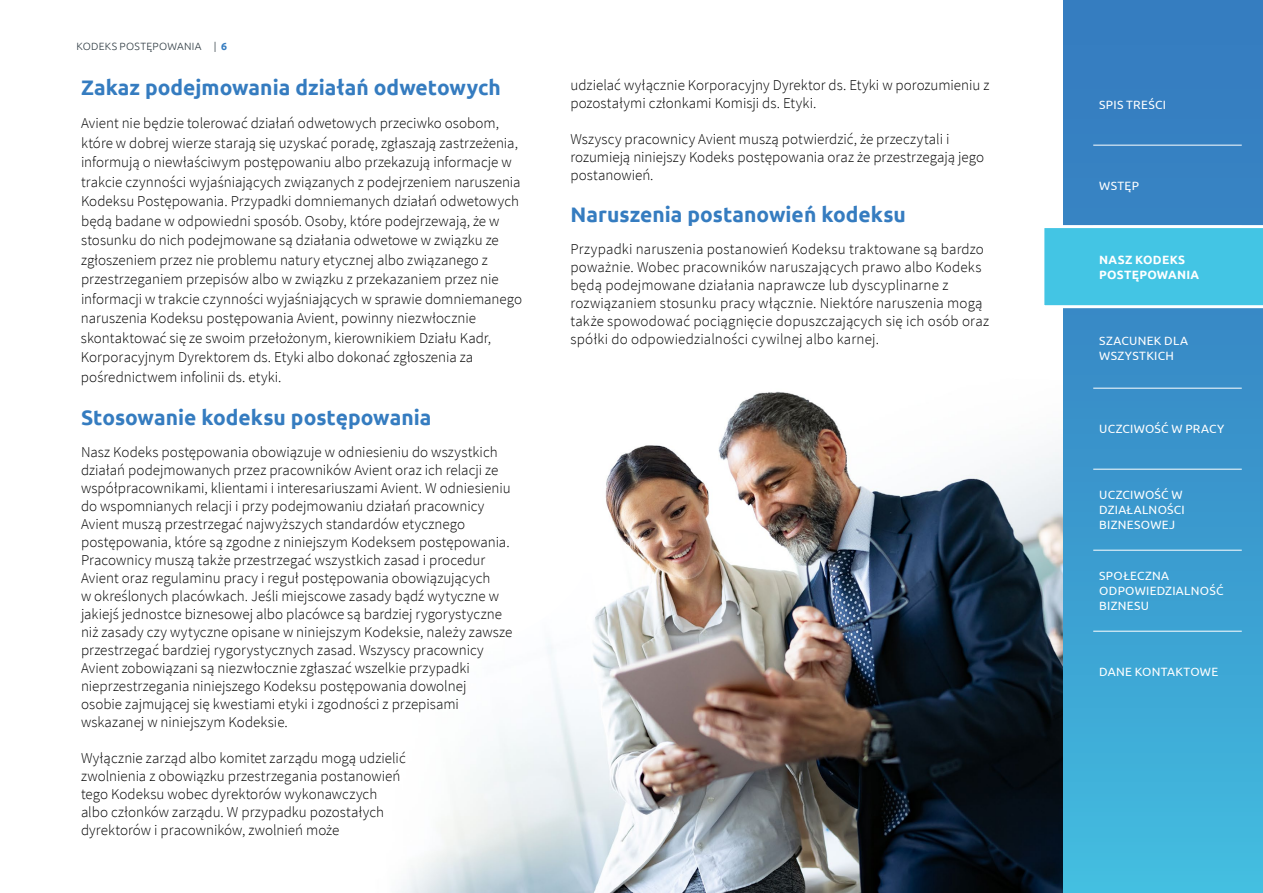
<style>
.page{position:relative;width:1263px;height:893px;background:#fff}
.page>*{position:absolute;margin:0;border:0;box-sizing:border-box;transform-origin:0 0}
.t1{font:700 21px "Ubuntu";color:#357cc0}
.t2{font:300 15px/18px "Source Sans Pro";color:#000}
.t3{font:12px/15px "Ubuntu";letter-spacing:.025em;color:#fff}
.t4{font:700 12px/15px "Ubuntu";letter-spacing:.025em;color:#fff}
.t5{font:300 10.5px "Ubuntu";letter-spacing:.025em;color:#313d44}
.s1{font-weight:700;color:#357cc0}
</style>
<div class="page">
<div style="left:1063px;top:0;width:200px;height:893px;background:linear-gradient(to bottom,#3476bc,#42b9dd)"></div>
<div style="left:1079px;top:225px;width:184px;height:83px;background:#43c5e4"></div>
<hr style="left:1093px;top:145px;width:149px;height:1px;background:#fff">
<hr style="left:1093px;top:226px;width:149px;height:1px;background:#fff">
<hr style="left:1093px;top:307px;width:149px;height:1px;background:#fff">
<hr style="left:1093px;top:388px;width:149px;height:1px;background:#fff">
<hr style="left:1093px;top:469px;width:149px;height:1px;background:#fff">
<hr style="left:1093px;top:550px;width:149px;height:1px;background:#fff">
<hr style="left:1093px;top:631px;width:149px;height:1px;background:#fff">
<img style="left:397px;top:0;width:682px;height:893px">
<p class="t5" style="left:77px;top:40px;width:152px">KODEKS POSTĘPOWANIA | <span class="s1">6</span></p>
<h1 class="t1" style="left:81px;top:75px;width:421px">Zakaz podejmowania działań odwetowych</h1>
<p class="t2" style="left:81px;top:113px;width:442px;line-height:19.5px">Avient nie będzie tolerować działań odwetowych przeciwko osobom, które w dobrej wierze starają się uzyskać poradę, zgłaszają zastrzeżenia, informują o niewłaściwym postępowaniu albo przekazują informacje w trakcie czynności wyjaśniających związanych z podejrzeniem naruszenia Kodeksu Postępowania. Przypadki domniemanych działań odwetowych będą badane w odpowiedni sposób. Osoby, które podejrzewają, że w stosunku do nich podejmowane są działania odwetowe w związku ze zgłoszeniem przez nie problemu natury etycznej albo związanego z przestrzeganiem przepisów albo w związku z przekazaniem przez nie informacji w trakcie czynności wyjaśniających w sprawie domniemanego naruszenia Kodeksu postępowania Avient, powinny niezwłocznie skontaktować się ze swoim przełożonym, kierownikiem Działu Kadr, Korporacyjnym Dyrektorem ds. Etyki albo dokonać zgłoszenia za pośrednictwem infolinii ds. etyki.</p>
<h1 class="t1" style="left:81px;top:405px;width:352px">Stosowanie kodeksu postępowania</h1>
<p class="t2" style="left:81px;top:443px;width:433px">Nasz Kodeks postępowania obowiązuje w odniesieniu do wszystkich działań podejmowanych przez pracowników Avient oraz ich relacji ze współpracownikami, klientami i interesariuszami Avient. W odniesieniu do wspomnianych relacji i przy podejmowaniu działań pracownicy Avient muszą przestrzegać najwyższych standardów etycznego postępowania, które są zgodne z niniejszym Kodeksem postępowania.<br>Pracownicy muszą także przestrzegać wszystkich zasad i procedur Avient oraz regulaminu pracy i reguł postępowania obowiązujących<br>w określonych placówkach. Jeśli miejscowe zasady bądź wytyczne w jakiejś jednostce biznesowej albo placówce są bardziej rygorystyczne niż zasady czy wytyczne opisane w niniejszym Kodeksie, należy zawsze przestrzegać bardziej rygorystycznych zasad. Wszyscy pracownicy Avient zobowiązani są niezwłocznie zgłaszać wszelkie przypadki nieprzestrzegania niniejszego Kodeksu postępowania dowolnej<br>osobie zajmującej się kwestiami etyki i zgodności z przepisami wskazanej w niniejszym Kodeksie.</p>
<p class="t2" style="left:81px;top:749px;width:326px">Wyłącznie zarząd albo komitet zarządu mogą udzielić zwolnienia z obowiązku przestrzegania postanowień tego Kodeksu wobec dyrektorów wykonawczych albo członków zarządu. W przypadku pozostałych dyrektorów i pracowników, zwolnień może</p>
<p class="t2" style="left:570px;top:76px;width:420px">udzielać wyłącznie Korporacyjny Dyrektor ds. Etyki w porozumieniu z pozostałymi członkami Komisji ds. Etyki.</p>
<p class="t2" style="left:570px;top:130px;width:415px">Wszyscy pracownicy Avient muszą potwierdzić, że przeczytali i rozumieją niniejszy Kodeks postępowania oraz że przestrzegają jego postanowień.</p>
<h1 class="t1" style="left:570px;top:202px;width:337px">Naruszenia postanowień kodeksu</h1>
<p class="t2" style="left:570px;top:240px;width:420px">Przypadki naruszenia postanowień Kodeksu traktowane są bardzo poważnie. Wobec pracowników naruszających prawo albo Kodeks będą podejmowane działania naprawcze lub dyscyplinarne z rozwiązaniem stosunku pracy włącznie. Niektóre naruszenia mogą także spowodować pociągnięcie dopuszczających się ich osób oraz spółki do odpowiedzialności cywilnej albo karnej.</p>
<p class="t3" style="left:1099px;top:97px;width:68px">SPIS TREŚCI</p>
<p class="t3" style="left:1099px;top:178px;width:41px">WSTĘP</p>
<p class="t4" style="left:1099px;top:252px;width:101px">NASZ KODEKS<br>POSTĘPOWANIA</p>
<p class="t3" style="left:1099px;top:333px;width:90px">SZACUNEK DLA<br>WSZYSTKICH</p>
<p class="t3" style="left:1099px;top:421px;width:127px">UCZCIWOŚĆ W PRACY</p>
<p class="t3" style="left:1099px;top:487px;width:87px">UCZCIWOŚĆ W<br>DZIAŁALNOŚCI<br>BIZNESOWEJ</p>
<p class="t3" style="left:1099px;top:568px;width:126px">SPOŁECZNA<br>ODPOWIEDZIALNOŚĆ<br>BIZNESU</p>
<p class="t3" style="left:1099px;top:664px;width:120px">DANE KONTAKTOWE</p>
</div>
